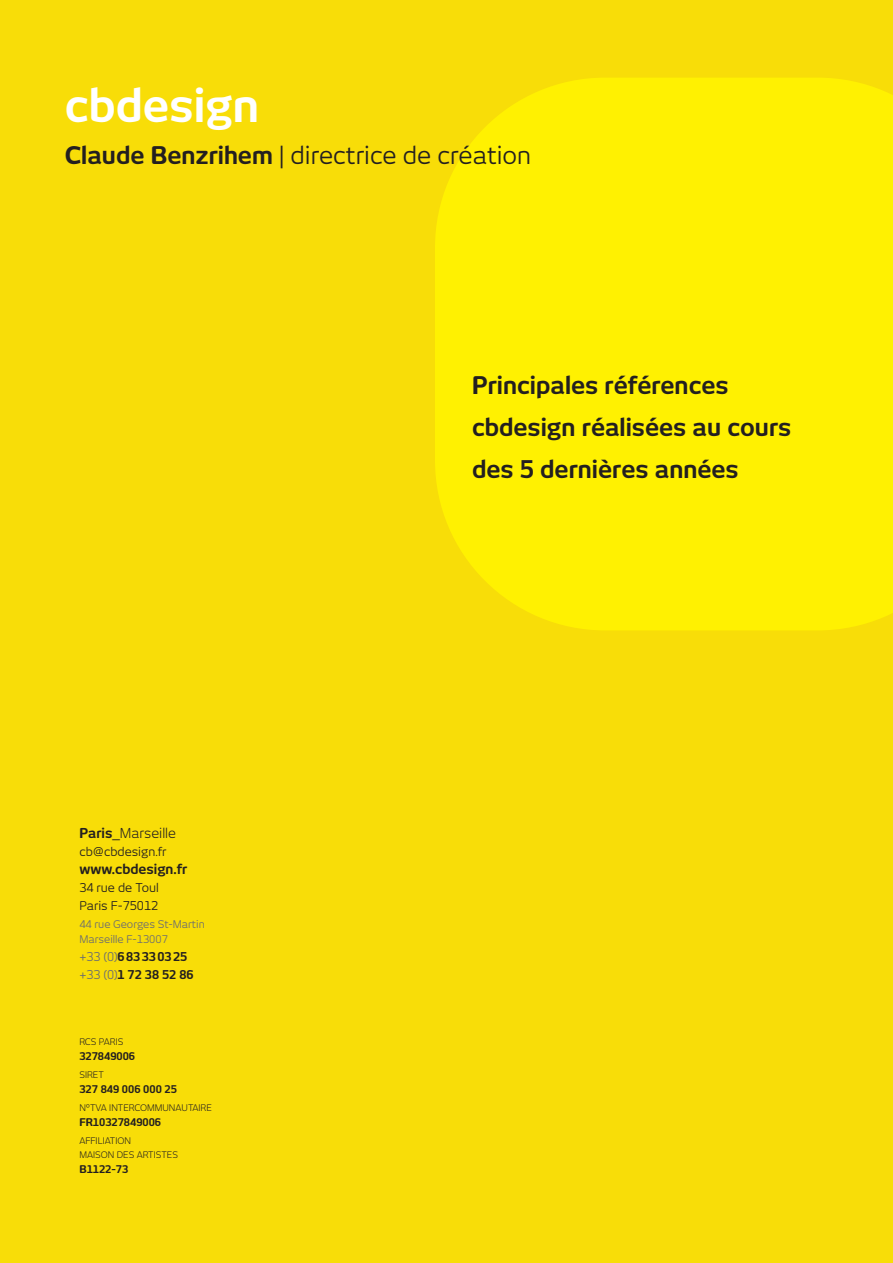
<style>
.page{position:relative;width:893px;height:1263px;background:#f8dd08}
.page>*{position:absolute;margin:0;border:0;box-sizing:border-box;transform-origin:0 0}
.t1{font:700 45px "New June";color:#fff}
.t2{font:700 24px/42px "New June";color:#231f20}
.t3{font:24px "New June";color:#231f20}
.t4{font:13.5px "New June";color:#231f20}
.t5{font:700 13.5px "New June";color:#231f20}
.t6{font:12px/18px "New June";color:#231f20}
.t7{font:700 12px/18px "New June";color:#231f20}
.t8{font:700 10.5px "New June";color:#231f20}
.t9{font:10.5px/15px "New June";color:#6c6d70}
.t10{font:9px/13.5px "New June";color:#231f20}
.s1{font-weight:700}
.s2{font-style:inherit}
.s3{font-weight:400;color:#6c6d70}
</style>
<div class="page">
<div style="left:435px;top:78px;width:458px;height:552px;background:#fff101"></div>
<h1 class="t1" style="left:65px;top:79px;width:196px">cbdesign</h1>
<h2 class="t3" style="left:65px;top:141px;width:468px"><span class="s1">Claude Benzrihem</span> | directrice de création</h2>
<h3 class="t4" style="left:79px;top:825px;width:98px"><span class="s1">Paris</span><span class="s2">_</span>Marseille</h3>
<h3 class="t6" style="left:79px;top:842px;width:89px">cb@cbdesign.fr</h3>
<h3 class="t5" style="left:79px;top:861px;width:110px">www.cbdesign.fr</h3>
<h3 class="t6" style="left:79px;top:878px;width:81px">34 rue de Toul<br>Paris F-75012</h3>
<p class="t9" style="left:79px;top:916px;width:127px">44 rue Georges St-Martin<br>Marseille F-13007</p>
<h3 class="t7" style="left:79px;top:947px;width:116px"><span class="s3">+33 (0)</span>683330325 <span class="s3">+33 (0)</span>1 72 38 52 86</h3>
<p class="t10" style="left:79px;top:1035px;width:46px">RCS PARIS</p>
<p class="t8" style="left:79px;top:1050px;width:57px">327849006</p>
<p class="t10" style="left:79px;top:1068px;width:26px">SIRET</p>
<p class="t8" style="left:79px;top:1083px;width:99px">327 849 006 000 25</p>
<p class="t10" style="left:79px;top:1101px;width:134px">N°TVA INTERCOMMUNAUTAIRE</p>
<p class="t8" style="left:79px;top:1116px;width:83px">FR10327849006</p>
<p class="t10" style="left:79px;top:1134px;width:100px">AFFILIATION<br>MAISON DES ARTISTES</p>
<p class="t8" style="left:79px;top:1163px;width:50px">B1122-73</p>
<h2 class="t2" style="left:472px;top:364px;width:321px">Principales références cbdesign réalisées au cours des 5 dernières années</h2>
</div>
